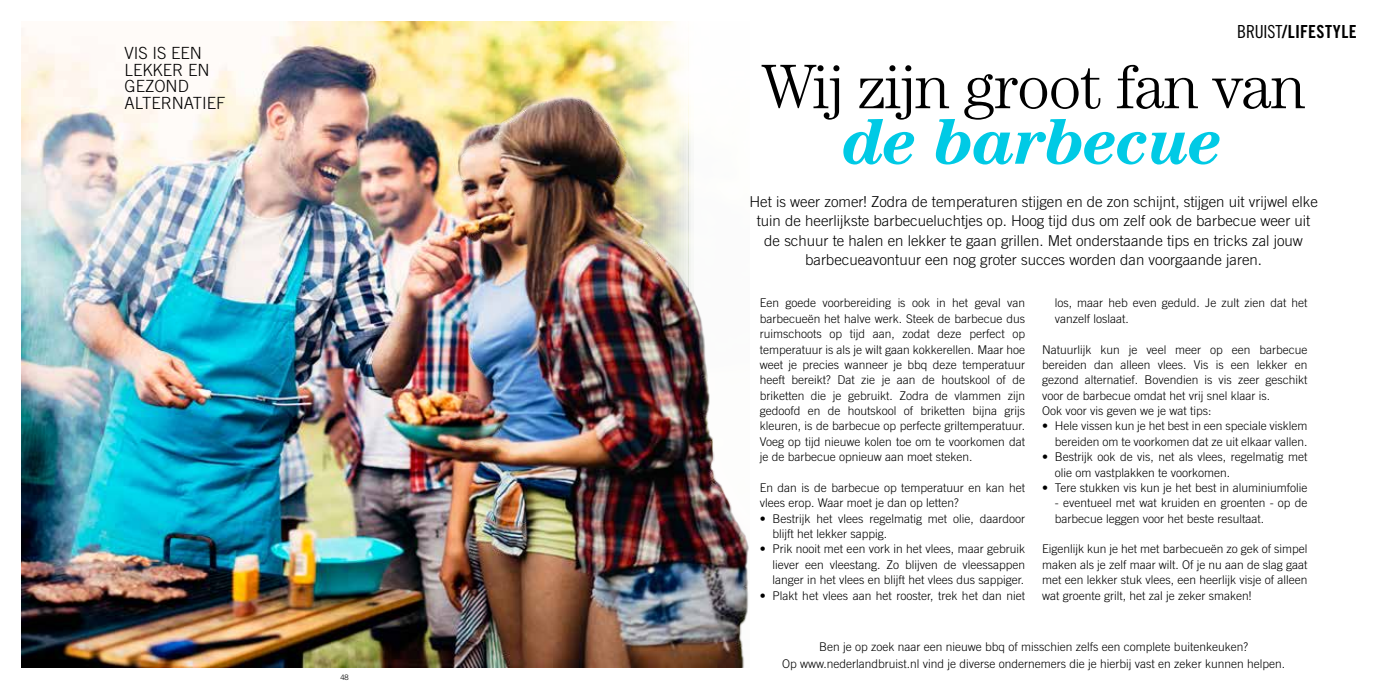
<style>
.page{position:relative;width:1378px;height:689px;background:#fff}
.page>*{position:absolute;margin:0;border:0;box-sizing:border-box;transform-origin:0 0}
.t1{font:italic 700 66px "Century Std";letter-spacing:-.02em;color:#00cae5}
.t2{font:300 63px "Century Std";letter-spacing:-.02em;color:#000}
.t3{font:18px "Trade Gothic LT Std Bd Cn 20";letter-spacing:.02em;color:#000}
.t4{font:300 16.8px/16.8px "Trade Gothic LT Std";color:#000}
.t5{font:300 15px/19.5px "Trade Gothic LT Std";color:#000;text-align:center}
.t6{font:300 12px/15.3px "Trade Gothic LT Std";color:#000}
.t7{font:300 7.5px "Trade Gothic LT Std";color:#000}
.s1{font-family:"Trade Gothic LT Std Cn 18"}
</style>
<div class="page">
<img style="left:22px;top:21px;width:265px;height:646px">
<img style="left:287px;top:21px;width:462px;height:646px">
<h3 class="t4" style="left:125px;top:44px;width:102px">VIS IS EEN<br>LEKKER EN<br>GEZOND<br>ALTERNATIEF</h3>
<p class="t7" style="left:340px;top:672px;width:10px">48</p>
<h3 class="t3" style="left:1237px;top:21px;width:121px"><span class="s1">BRUIST</span>/LIFESTYLE</h3>
<h2 class="t2" style="left:761px;top:50px;width:545px">Wij zijn groot fan van</h2>
<h1 class="t1" style="left:843px;top:103px;width:381px">de barbecue</h1>
<p class="t5" style="left:749px;top:191px;width:570px">Het is weer zomer! Zodra de temperaturen stijgen en de zon schijnt, stijgen uit vrijwel elke tuin de heerlijkste barbecueluchtjes op. Hoog tijd dus om zelf ook de barbecue weer uit de schuur te halen en lekker te gaan grillen. Met onderstaande tips en tricks zal jouw barbecueavontuur een nog groter succes worden dan voorgaande jaren.</p>
<p class="t6" style="left:1055px;top:295px;width:254px">los, maar heb even geduld. Je zult zien dat het vanzelf loslaat.</p>
<p class="t6" style="left:1042px;top:341px;width:267px">Natuurlijk kun je veel meer op een barbecue bereiden dan alleen vlees. Vis is een lekker en gezond alternatief. Bovendien is vis zeer geschikt voor de barbecue omdat het vrij snel klaar is.<br>Ook voor vis geven we je wat tips:</p>
<p class="t6" style="left:1042px;top:418px;width:267px;text-align:right">• Hele vissen kun je het best in een speciale visklem bereiden om te voorkomen dat ze uit elkaar vallen.</p>
<p class="t6" style="left:1055px;top:449px;width:254px;text-indent:-13px">• Bestrijk ook de vis, net als vlees, regelmatig met olie om vastplakken te voorkomen.</p>
<p class="t6" style="left:1042px;top:480px;width:267px">• Tere stukken vis kun je het best in aluminiumfolie</p>
<p class="t6" style="left:1055px;top:495px;width:254px">- eventueel met wat kruiden en groenten - op de barbecue leggen voor het beste resultaat.</p>
<p class="t6" style="left:1042px;top:541px;width:267px;text-align:justify">Eigenlijk kun je het met barbecueën zo gek of simpel maken als je zelf maar wilt. Of je nu aan de slag gaat met een lekker stuk vlees, een heerlijk visje of alleen wat groente grilt, het zal je zeker smaken!</p>
<p class="t6" style="left:760px;top:295px;width:267px;text-align:justify">Een goede voorbereiding is ook in het geval van barbecueën het halve werk. Steek de barbecue dus ruimschoots op tijd aan, zodat deze perfect op temperatuur is als je wilt gaan kokkerellen. Maar hoe weet je precies wanneer je bbq deze temperatuur heeft bereikt? Dat zie je aan de houtskool of de briketten die je gebruikt. Zodra de vlammen zijn gedoofd en de houtskool of briketten bijna grijs kleuren, is de barbecue op perfecte griltemperatuur.<br>Voeg op tijd nieuwe kolen toe om te voorkomen dat je de barbecue opnieuw aan moet steken.</p>
<p class="t6" style="left:760px;top:480px;width:267px">En dan is de barbecue op temperatuur en kan het vlees erop. Waar moet je dan op letten?</p>
<p class="t6" style="left:772px;top:510px;width:254px;text-indent:-13px">• Bestrijk het vlees regelmatig met olie, daardoor blijft het lekker sappig.</p>
<p class="t6" style="left:772px;top:541px;width:254px;text-align:justify;text-indent:-13px">• Prik nooit met een vork in het vlees, maar gebruik liever een vleestang. Zo blijven de vleessappen langer in het vlees en blijft het vlees dus sappiger.</p>
<p class="t6" style="left:760px;top:587px;width:267px">• Plakt het vlees aan het rooster, trek het dan niet</p>
<p class="t6" style="left:782px;top:638px;width:504px;line-height:17px;text-align:center">Ben je op zoek naar een nieuwe bbq of misschien zelfs een complete buitenkeuken?<br>Op www.nederlandbruist.nl vind je diverse ondernemers die je hierbij vast en zeker kunnen helpen.</p>
</div>
